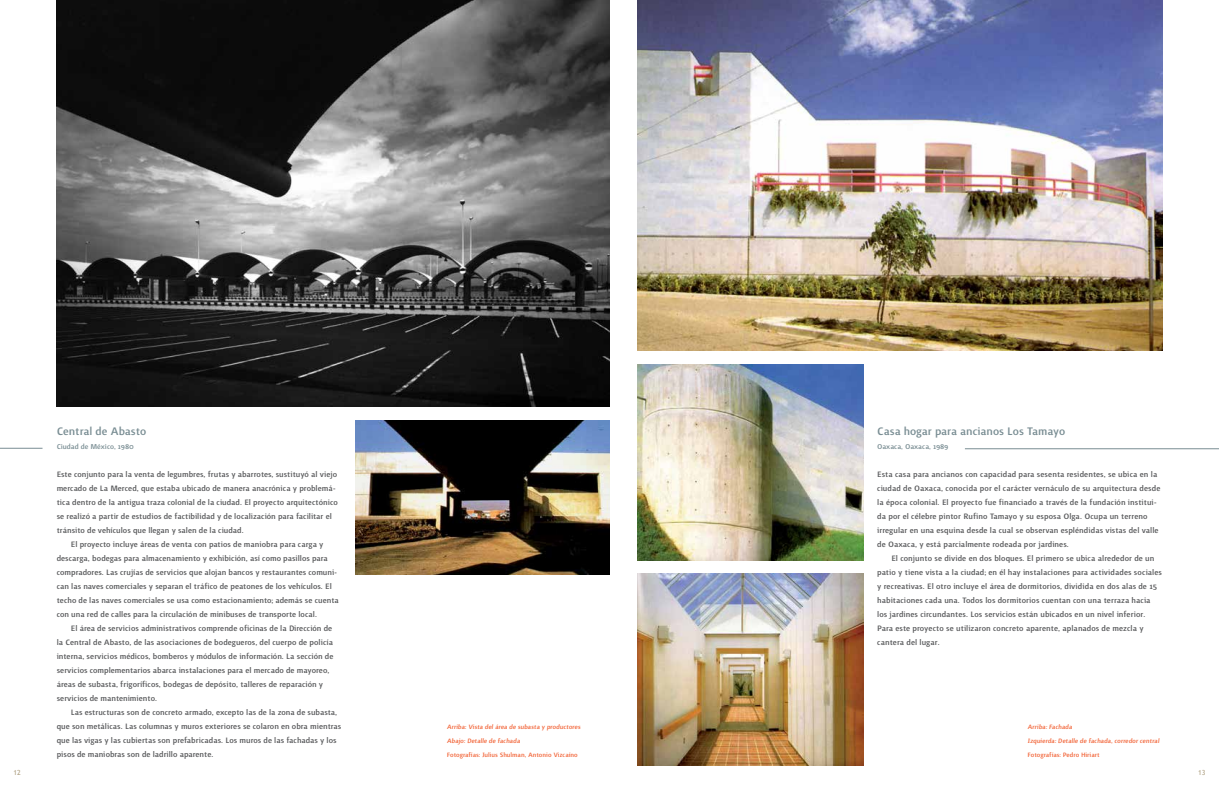
<style>
.page{position:relative;width:1219px;height:794px;background:#fff}
.page>*{position:absolute;margin:0;border:0;box-sizing:border-box;transform-origin:0 0}
.t1{font:500 14px "Surface";color:#798d93}
.t2{font:500 10px/14px "Surface";color:#58595b}
.t3{font:500 9px "Surface";color:#798d93}
.t4{font:500 8px/14px "Surface";color:#f26539}
.t5{font:7px "Trebuchet MS";color:#afa082}
</style>
<div class="page">
<hr style="left:0;top:448px;width:43px;height:1px;background:#798d93">
<img style="left:57px;top:0;width:552px;height:406px">
<img style="left:356px;top:420px;width:253px;height:154px">
<img style="left:638px;top:0;width:524px;height:350px">
<hr style="left:965px;top:448px;width:254px;height:1px;background:#798d93">
<img style="left:638px;top:574px;width:225px;height:191px">
<img style="left:638px;top:364px;width:225px;height:196px">
<h1 class="t1" style="left:57px;top:424px;width:91px">Central de Abasto</h1>
<p class="t2" style="left:57px;top:467px;width:283px">Este conjunto para la venta de legumbres, frutas y abarrotes, sustituyó al viejo mercado de La Merced, que estaba ubicado de manera anacrónica y problemá&shy;tica dentro de la antigua traza colonial de la ciudad. El proyecto arquitectónico se realizó a partir de estudios de factibilidad y de localización para facilitar el tránsito de vehículos que llegan y salen de la ciudad.</p>
<p class="t2" style="left:57px;top:537px;width:284px;text-indent:14px">El proyecto incluye áreas de venta con patios de maniobra para carga y descarga, bodegas para almacenamiento y exhibición, así como pasillos para compradores. Las crujías de servicios que alojan bancos y restaurantes comuni&shy;can las naves comerciales y separan el tráfico de peatones de los vehículos. El techo de las naves comerciales se usa como estacionamiento; además se cuenta con una red de calles para la circulación de minibuses de transporte local.</p>
<p class="t2" style="left:57px;top:621px;width:278px;text-indent:14px">El área de servicios administrativos comprende oficinas de la Dirección de la Central de Abasto, de las asociaciones de bodegueros, del cuerpo de policía interna, servicios médicos, bomberos y módulos de información. La sección de servicios complementarios abarca instalaciones para el mercado de mayoreo, áreas de subasta, frigoríficos, bodegas de depósito, talleres de reparación y servicios de mantenimiento.</p>
<p class="t2" style="left:57px;top:705px;width:286px;text-indent:14px">Las estructuras son de concreto armado, excepto las de la zona de subasta, que son metálicas. Las columnas y muros exteriores se colaron en obra mientras que las vigas y las cubiertas son prefabricadas. Los muros de las fachadas y los pisos de maniobras son de ladrillo aparente.</p>
<p class="t3" style="left:57px;top:442px;width:79px">Ciudad de México, 1980</p>
<p class="t4" style="left:447px;top:719px;width:136px">Arriba: Vista del área de subasta y productores<br>Abajo: Detalle de fachada<br>Fotografías: Julius Shulman, Antonio Vizcaíno</p>
<h1 class="t1" style="left:877px;top:424px;width:189px">Casa hogar para ancianos Los Tamayo</h1>
<p class="t2" style="left:877px;top:467px;width:285px">Esta casa para ancianos con capacidad para sesenta residentes, se ubica en la ciudad de Oaxaca, conocida por el carácter vernáculo de su arquitectura desde la época colonial. El proyecto fue financiado a través de la fundación institui&shy;da por el célebre pintor Rufino Tamayo y su esposa Olga. Ocupa un terreno irregular en una esquina desde la cual se observan espléndidas vistas del valle de Oaxaca, y está parcialmente rodeada por jardines.</p>
<p class="t2" style="left:877px;top:551px;width:286px;text-indent:14px">El conjunto se divide en dos bloques. El primero se ubica alrededor de un patio y tiene vista a la ciudad; en él hay instalaciones para actividades sociales y recreativas. El otro incluye el área de dormitorios, dividida en dos alas de 15 habitaciones cada una. Todos los dormitorios cuentan con una terraza hacia los jardines circundantes. Los servicios están ubicados en un nivel inferior.<br>Para este proyecto se utilizaron concreto aparente, aplanados de mezcla y cantera del lugar.</p>
<p class="t3" style="left:877px;top:442px;width:73px">Oaxaca, Oaxaca, 1989</p>
<p class="t4" style="left:1028px;top:719px;width:134px">Arriba: Fachada<br>Izquierda: Detalle de fachada, corredor central</p>
<p class="t4" style="left:1028px;top:747px;width:74px">Fotografías: Pedro Hiriart</p>
<p class="t5" style="left:13px;top:768px;width:9px">12</p>
<p class="t5" style="left:1198px;top:768px;width:9px">13</p>
</div>
